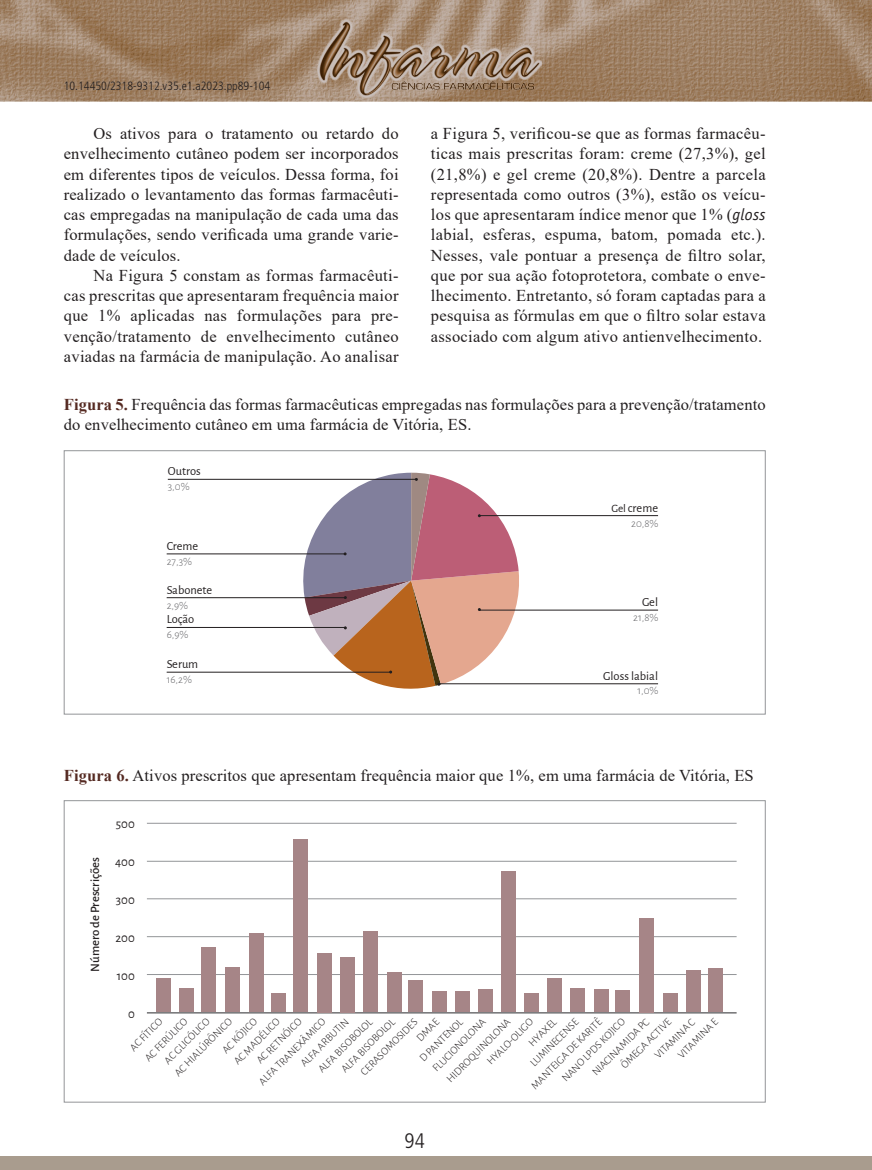
<style>
.page{position:relative;width:872px;height:1170px;background:#fff}
.page>*{position:absolute;margin:0;border:0;box-sizing:border-box;transform-origin:0 0}
.t1{font:300 condensed 21px "Frutiger LT Std";color:#231f20}
.t2{font:16.5px/20.2px "Times New Roman";letter-spacing:.01em;color:#231f20;text-align:justify}
.t3{font:500 12.75px "Alegreya Sans";color:#231f20}
.t4{font:12.75px "Alegreya Sans";color:#231f20}
.t5{font:12.45px "Alegreya Sans";color:#231f20}
.t6{font:300 condensed 12px "Frutiger LT Std";color:#231f20}
.t7{font:300 11.1px "Alegreya Sans";color:#636366}
.t8{font:300 10.95px/17.9px "Alegreya Sans";color:#231f20}
.s1{font-family:"Officina Sans Std";font-style:italic}
.s2{font-weight:700;color:#552a22}
.s3{font-size:11.4px}
</style>
<div class="page">
<img style="left:0;top:0;width:872px;height:102px">
<img style="left:317px;top:20px;width:224px;height:77px">
<div style="left:0;top:1155px;width:872px;height:14px;background:#a99c8e"></div>
<hr style="left:479px;top:515px;width:179px;height:1px;background:#231f20">
<hr style="left:168px;top:479px;width:248px;height:1px;background:#231f20">
<hr style="left:167px;top:553px;width:178px;height:1px;background:#231f20">
<hr style="left:167px;top:597px;width:178px;height:1px;background:#231f20">
<hr style="left:167px;top:627px;width:178px;height:1px;background:#231f20">
<hr style="left:167px;top:672px;width:224px;height:1px;background:#231f20">
<hr style="left:479px;top:609px;width:179px;height:1px;background:#231f20">
<hr style="left:439px;top:683px;width:219px;height:1px;background:#231f20">
<svg style="left:295px;top:472px;width:228px;height:217px"></svg>
<div style="left:64px;top:450px;width:701px;height:264px;border:1px solid #939598"></div>
<hr style="left:147px;top:823px;width:589px;height:1px;background:#939598">
<hr style="left:147px;top:898px;width:589px;height:1px;background:#939598">
<hr style="left:147px;top:974px;width:589px;height:1px;background:#939598">
<hr style="left:147px;top:861px;width:589px;height:1px;background:#939598">
<hr style="left:147px;top:936px;width:589px;height:1px;background:#939598">
<hr style="left:147px;top:1012px;width:589px;height:1px;background:#636366">
<div style="left:156px;top:978px;width:14px;height:34px;background:#a68587"></div>
<div style="left:202px;top:947px;width:14px;height:65px;background:#a68587"></div>
<div style="left:179px;top:988px;width:15px;height:24px;background:#a68587"></div>
<div style="left:225px;top:967px;width:14px;height:45px;background:#a68587"></div>
<div style="left:317px;top:952px;width:14px;height:60px;background:#a68587"></div>
<div style="left:340px;top:956px;width:15px;height:56px;background:#a68587"></div>
<div style="left:363px;top:931px;width:15px;height:81px;background:#a68587"></div>
<div style="left:387px;top:972px;width:14px;height:40px;background:#a68587"></div>
<div style="left:686px;top:970px;width:14px;height:42px;background:#a68587"></div>
<div style="left:708px;top:968px;width:15px;height:44px;background:#a68587"></div>
<div style="left:408px;top:980px;width:15px;height:32px;background:#a68587"></div>
<div style="left:432px;top:991px;width:14px;height:21px;background:#a68587"></div>
<div style="left:455px;top:991px;width:15px;height:21px;background:#a68587"></div>
<div style="left:524px;top:993px;width:15px;height:19px;background:#a68587"></div>
<div style="left:663px;top:993px;width:14px;height:19px;background:#a68587"></div>
<div style="left:547px;top:978px;width:14px;height:34px;background:#a68587"></div>
<div style="left:478px;top:989px;width:15px;height:23px;background:#a68587"></div>
<div style="left:594px;top:989px;width:14px;height:23px;background:#a68587"></div>
<div style="left:615px;top:990px;width:15px;height:22px;background:#a68587"></div>
<div style="left:639px;top:917px;width:14px;height:95px;background:#a68587"></div>
<div style="left:570px;top:988px;width:15px;height:24px;background:#a68587"></div>
<div style="left:501px;top:871px;width:15px;height:141px;background:#a68587"></div>
<div style="left:249px;top:933px;width:14px;height:79px;background:#a68587"></div>
<div style="left:293px;top:839px;width:15px;height:173px;background:#a68587"></div>
<div style="left:271px;top:993px;width:15px;height:19px;background:#a68587"></div>
<p class="t6" style="left:64px;top:79px;width:208px">10.14450/2318-9312.v35.e1.a2023.pp89-104</p>
<p class="t2" style="left:64px;top:123px;width:336px;text-indent:30px">Os ativos para o tratamento ou retardo do envelhecimento cutâneo podem ser incorporados em diferentes tipos de veículos. Dessa forma, foi realizado o levantamento das formas farmacêuti&shy;cas empregadas na manipulação de cada uma das formulações, sendo verificada uma grande varie&shy;dade de veículos.</p>
<p class="t2" style="left:64px;top:265px;width:336px;text-indent:30px">Na Figura 5 constam as formas farmacêuti&shy;cas prescritas que apresentaram frequência maior que 1% aplicadas nas formulações para pre&shy;venção/tratamento de envelhecimento cutâneo aviadas na farmácia de manipulação. Ao analisar</p>
<p class="t2" style="left:431px;top:123px;width:336px">a Figura 5, verificou-se que as formas farmacêu&shy;ticas mais prescritas foram: creme (27,3%), gel (21,8%) e gel creme (20,8%). Dentre a parcela representada como outros (3%), estão os veícu&shy;los que apresentaram índice menor que 1% (<span class="s1">gloss </span>labial, esferas, espuma, batom, pomada etc.).<br>Nesses, vale pontuar a presença de filtro solar, que por sua ação fotoprotetora, combate o enve&shy;lhecimento. Entretanto, só foram captadas para a pesquisa as fórmulas em que o filtro solar estava associado com algum ativo antienvelhecimento.</p>
<p class="t2" style="left:64px;top:393px;width:703px"><span class="s2">Figura 5.</span> Frequência das formas farmacêuticas empregadas nas formulações para a prevenção/tratamento do envelhecimento cutâneo em uma farmácia de Vitória, ES.</p>
<p class="t5" style="left:168px;top:462px;width:34px">Outros</p>
<p class="t7" style="left:168px;top:479px;width:23px">3,0%</p>
<p class="t5" style="left:167px;top:537px;width:33px">Creme</p>
<p class="t5" style="left:167px;top:581px;width:47px">Sabonete</p>
<p class="t5" style="left:167px;top:610px;width:29px">Loção</p>
<p class="t5" style="left:167px;top:655px;width:33px">Serum</p>
<p class="t7" style="left:167px;top:554px;width:27px">27,3%</p>
<p class="t7" style="left:167px;top:597px;width:23px">2,9%</p>
<p class="t7" style="left:167px;top:627px;width:23px">6,9%</p>
<p class="t7" style="left:167px;top:672px;width:27px">16,2%</p>
<p class="t5" style="left:611px;top:499px;width:48px"><span class="s3">Gel</span> creme</p>
<p class="t7" style="left:631px;top:515px;width:29px">20,8%</p>
<p class="t5" style="left:642px;top:593px;width:18px">Gel</p>
<p class="t7" style="left:633px;top:610px;width:27px">21,8%</p>
<p class="t5" style="left:603px;top:667px;width:56px">Gloss labial</p>
<p class="t7" style="left:637px;top:683px;width:23px">1,0%</p>
<p class="t2" style="left:64px;top:765px;width:691px"><span class="s2">Figura 6.</span> Ativos prescritos que apresentam frequência maior que 1%, em uma farmácia de Vitória, ES</p>
<p class="t3" style="left:86px;top:971px;width:116px;rotate:-90deg">Número de Prescrições</p>
<p class="t4" style="left:116px;top:815px;width:20px">500</p>
<p class="t4" style="left:115px;top:853px;width:21px">400</p>
<p class="t4" style="left:116px;top:891px;width:20px">300</p>
<p class="t4" style="left:115px;top:929px;width:21px">200</p>
<p class="t4" style="left:117px;top:967px;width:19px">100</p>
<p class="t4" style="left:128px;top:1005px;width:8px">0</p>
<p class="t8" style="left:526px;top:1080px;width:96px;rotate:-45deg">MANTEIGA DE KARITÊ</p>
<p class="t8" style="left:313px;top:1063px;width:73px;rotate:-45deg">ALFA BISOBOLOL</p>
<p class="t8" style="left:336px;top:1063px;width:73px;rotate:-45deg">ALFA BISOBOLOL</p>
<p class="t8" style="left:415px;top:1053px;width:58px;rotate:-45deg">D PANTENOL</p>
<p class="t8" style="left:524px;top:1037px;width:36px;rotate:-45deg">HYAXEL</p>
<p class="t8" style="left:170px;top:1067px;width:78px;rotate:-45deg">AC HIALÚRÔNICO</p>
<p class="t8" style="left:662px;top:1038px;width:53px;line-height:16.2px;text-indent:-17px;rotate:-45deg">VITAMINA C<br>VITAMINA E</p>
<p class="t8" style="left:587px;top:1067px;width:78px;rotate:-45deg">NIACINAMIDA PC</p>
<p class="t8" style="left:616px;top:1060px;width:68px;rotate:-45deg">ÔMEGA ACTIVE</p>
<p class="t8" style="left:428px;top:1062px;width:71px;rotate:-45deg">FLUCIONOLONA</p>
<p class="t8" style="left:442px;top:1073px;width:87px;rotate:-45deg">HIDROQUINOLONA</p>
<p class="t8" style="left:525px;top:1058px;width:65px;rotate:-45deg">LUMINECENSE</p>
<p class="t8" style="left:412px;top:1032px;width:29px;rotate:-45deg">DMAE</p>
<p class="t8" style="left:127px;top:1040px;width:57px;text-indent:-4px;rotate:-45deg">AC FÍTICO<br>AC FERÚLICO</p>
<p class="t8" style="left:159px;top:1055px;width:61px;rotate:-45deg">AC GLICÓLICO</p>
<p class="t8" style="left:217px;top:1044px;width:46px;rotate:-45deg">AC KÔJICO</p>
<p class="t8" style="left:229px;top:1055px;width:62px;rotate:-45deg">AC MADÉLICO</p>
<p class="t8" style="left:254px;top:1076px;width:91px;rotate:-45deg">ALFA TRANEXÂMICO</p>
<p class="t8" style="left:251px;top:1055px;width:61px;rotate:-45deg">AC RETNÓICO</p>
<p class="t8" style="left:557px;top:1073px;width:86px;rotate:-45deg">NANO LPDS KOJICO</p>
<p class="t8" style="left:482px;top:1056px;width:62px;rotate:-45deg">HYALO-OLIGO</p>
<p class="t8" style="left:356px;top:1066px;width:77px;rotate:-45deg">CERASOMOSIDES</p>
<p class="t8" style="left:296px;top:1058px;width:65px;rotate:-45deg">ALFA ARBUTIN</p>
<p class="t1" style="left:404px;top:1128px;width:22px">94</p>
</div>
